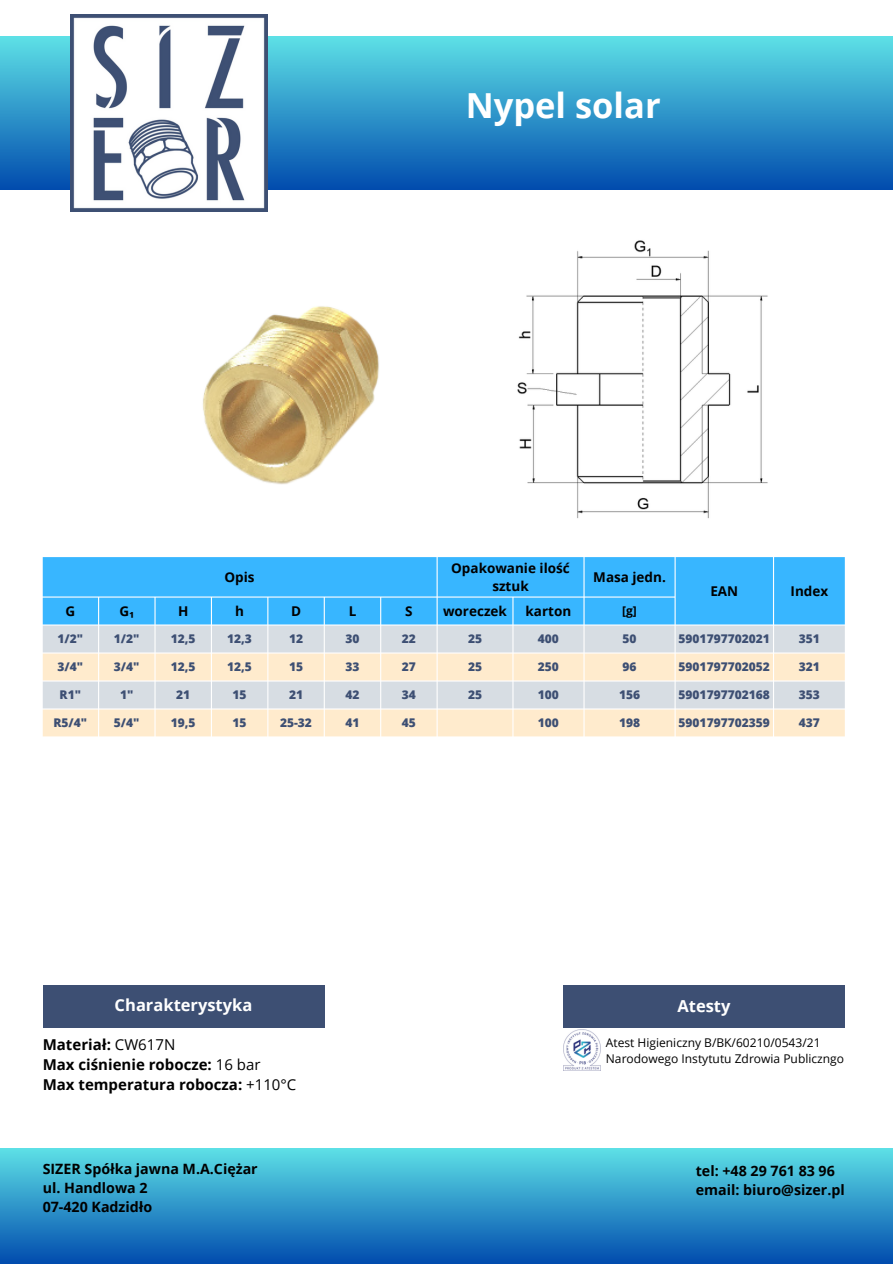
<style>
.page{position:relative;width:893px;height:1264px;background:#fff}
.page>*{position:absolute;margin:0;border:0;box-sizing:border-box;transform-origin:0 0}
.t1{font:700 34.5px "Open Sans";color:#fff}
.t2{font:700 16.5px "Open Sans";color:#fff}
.t3{font:700 15px "Open Sans";color:#000}
.t4{font:700 14.25px "Open Sans";color:#000}
.t5{font:700 13.5px/18px "Open Sans";color:#000;text-align:center}
.t6{font:800 12px "Open Sans";color:#3d4f73}
.t7{font:12px "Open Sans";color:#000}
.t8{font:700 12px "Open Sans";color:#000}
.s1{font-family:"Noto Sans"}
.s2{font-weight:400}
</style>
<div class="page">
<div style="left:0;top:36px;width:892px;height:153px;background:linear-gradient(to bottom,#5de0e6,#024cae)"></div>
<img style="left:71px;top:14px;width:197px;height:197px">
<div style="left:43px;top:557px;width:801px;height:67px;background:#38b6ff"></div>
<svg style="left:43px;top:625px;width:801px;height:28px;background:#d9dee4"></svg>
<svg style="left:43px;top:653px;width:801px;height:83px;background:#f2e7d6"></svg>
<div style="left:0;top:1147px;width:892px;height:116px;background:linear-gradient(to bottom,#5ee2e7,#034eae)"></div>
<div style="left:43px;top:984px;width:281px;height:43px;background:#3d4f73"></div>
<div style="left:563px;top:984px;width:281px;height:43px;background:#3d4f73"></div>
<img style="left:563px;top:1029px;width:37px;height:41px">
<img style="left:202px;top:306px;width:177px;height:179px">
<img style="left:517px;top:240px;width:251px;height:279px">
<p class="t1" style="left:465px;top:81px;width:196px">Nypel solar</p>
<p class="t5" style="left:224px;top:568px;width:32px">Opis</p>
<p class="t5" style="left:451px;top:559px;width:120px">Opakowanie ilość sztuk</p>
<p class="t5" style="left:593px;top:568px;width:74px">Masa jedn.</p>
<p class="t5" style="left:710px;top:582px;width:29px">EAN</p>
<p class="t5" style="left:790px;top:582px;width:39px">Index</p>
<p class="t5" style="left:65px;top:601px;width:11px">G</p>
<p class="t5" style="left:119px;top:601px;width:16px">G<span class="s1">₁</span></p>
<p class="t5" style="left:178px;top:601px;width:12px">H</p>
<p class="t5" style="left:235px;top:601px;width:10px">h</p>
<p class="t5" style="left:291px;top:601px;width:11px">D</p>
<p class="t5" style="left:348px;top:601px;width:9px">L</p>
<p class="t5" style="left:405px;top:601px;width:9px">S</p>
<p class="t5" style="left:443px;top:601px;width:65px">woreczek</p>
<p class="t5" style="left:525px;top:601px;width:47px">karton</p>
<p class="t8" style="left:622px;top:602px;width:16px">[g]</p>
<p class="t6" style="left:58px;top:629px;width:27px">1/2"</p>
<p class="t6" style="left:114px;top:629px;width:27px">1/2"</p>
<p class="t6" style="left:171px;top:629px;width:26px">12,5</p>
<p class="t6" style="left:227px;top:629px;width:26px">12,3</p>
<p class="t6" style="left:289px;top:629px;width:16px">12</p>
<p class="t6" style="left:345px;top:629px;width:16px">30</p>
<p class="t6" style="left:402px;top:629px;width:16px">22</p>
<p class="t6" style="left:468px;top:629px;width:16px">25</p>
<p class="t6" style="left:538px;top:629px;width:23px">400</p>
<p class="t6" style="left:622px;top:629px;width:16px">50</p>
<p class="t6" style="left:678px;top:629px;width:93px">5901797702021</p>
<p class="t6" style="left:798px;top:629px;width:23px">351</p>
<p class="t6" style="left:58px;top:657px;width:27px">3/4"</p>
<p class="t6" style="left:114px;top:657px;width:27px">3/4"</p>
<p class="t6" style="left:171px;top:657px;width:26px">12,5</p>
<p class="t6" style="left:227px;top:657px;width:26px">12,5</p>
<p class="t6" style="left:289px;top:657px;width:16px">15</p>
<p class="t6" style="left:345px;top:657px;width:16px">33</p>
<p class="t6" style="left:402px;top:657px;width:16px">27</p>
<p class="t6" style="left:468px;top:657px;width:16px">25</p>
<p class="t6" style="left:538px;top:657px;width:23px">250</p>
<p class="t6" style="left:622px;top:657px;width:16px">96</p>
<p class="t6" style="left:678px;top:657px;width:93px">5901797702052</p>
<p class="t6" style="left:798px;top:657px;width:23px">321</p>
<p class="t6" style="left:60px;top:685px;width:23px">R1"</p>
<p class="t6" style="left:120px;top:685px;width:15px">1"</p>
<p class="t6" style="left:176px;top:685px;width:16px">21</p>
<p class="t6" style="left:232px;top:685px;width:16px">15</p>
<p class="t6" style="left:289px;top:685px;width:16px">21</p>
<p class="t6" style="left:345px;top:685px;width:16px">42</p>
<p class="t6" style="left:402px;top:685px;width:16px">34</p>
<p class="t6" style="left:468px;top:685px;width:16px">25</p>
<p class="t6" style="left:538px;top:685px;width:23px">100</p>
<p class="t6" style="left:619px;top:685px;width:23px">156</p>
<p class="t6" style="left:678px;top:685px;width:93px">5901797702168</p>
<p class="t6" style="left:798px;top:685px;width:23px">353</p>
<p class="t6" style="left:53px;top:713px;width:35px">R5/4"</p>
<p class="t6" style="left:114px;top:713px;width:27px">5/4"</p>
<p class="t6" style="left:171px;top:713px;width:26px">19,5</p>
<p class="t6" style="left:232px;top:713px;width:16px">15</p>
<p class="t6" style="left:280px;top:713px;width:33px">25-32</p>
<p class="t6" style="left:345px;top:713px;width:16px">41</p>
<p class="t6" style="left:402px;top:713px;width:16px">45</p>
<p class="t6" style="left:538px;top:713px;width:23px">100</p>
<p class="t6" style="left:619px;top:713px;width:23px">198</p>
<p class="t6" style="left:678px;top:713px;width:93px">5901797702359</p>
<p class="t6" style="left:798px;top:713px;width:23px">437</p>
<p class="t2" style="left:115px;top:993px;width:139px">Charakterystyka</p>
<p class="t3" style="left:43px;top:1033px;width:134px">Materiał: <span class="s2">CW617N</span></p>
<p class="t3" style="left:43px;top:1054px;width:219px">Max ciśnienie robocze: <span class="s2">16 bar</span></p>
<p class="t3" style="left:43px;top:1074px;width:255px">Max temperatura robocza: <span class="s2">+110°C</span></p>
<p class="t4" style="left:43px;top:1158px;width:216px">SIZER Spółka jawna M.A.Ciężar</p>
<p class="t4" style="left:43px;top:1178px;width:106px">ul. Handlowa 2</p>
<p class="t4" style="left:43px;top:1197px;width:111px">07-420 Kadzidło</p>
<p class="t2" style="left:677px;top:994px;width:54px">Atesty</p>
<p class="t7" style="left:606px;top:1033px;width:216px">Atest Higieniczny B/BK/60210/0543/21</p>
<p class="t7" style="left:606px;top:1049px;width:240px">Narodowego Instytutu Zdrowia Publiczngo</p>
<p class="t4" style="left:695px;top:1160px;width:141px">tel: +48 29 761 83 96</p>
<p class="t4" style="left:695px;top:1179px;width:150px">email: biuro@sizer.pl</p>
</div>
